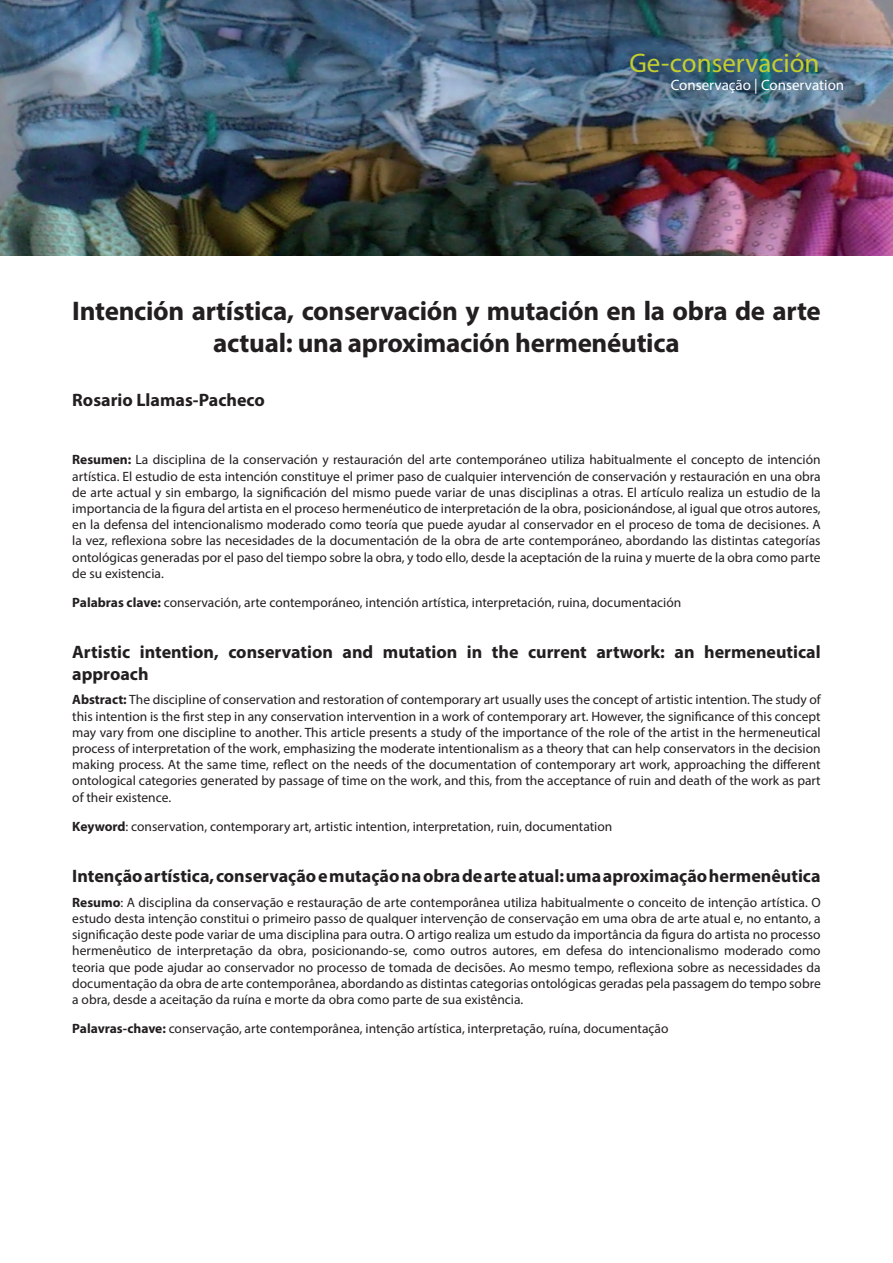
<style>
.page{position:relative;width:893px;height:1263px;background:#fff}
.page>*{position:absolute;margin:0;border:0;box-sizing:border-box;transform-origin:0 0}
.t1{font:700 27px/32.4px "Myriad Pro";letter-spacing:-.01em;color:#231f20;text-align:center}
.t2{font:27px "Myriad Pro";color:#c3cf2f}
.t3{font:700 18px/21.6px "Myriad Pro";color:#231f20}
.t4{font:15px "Myriad Pro";color:#fff}
.t5{font:13.5px/16.2px "Myriad Pro";color:#231f20;text-align:justify}
.s1{font-weight:700}
</style>
<div class="page">
<img style="left:0;top:0;width:893px;height:255px">
<h1 class="t2" style="left:629px;top:46px;width:192px">Ge-conservación</h1>
<p class="t4" style="left:671px;top:76px;width:175px">Conservação | Conservation</p>
<h1 class="t1" style="left:72px;top:294px;width:750px">Intención artística, conservación y mutación en la obra de arte actual: una aproximación hermenéutica</h1>
<h2 class="t3" style="left:72px;top:389px;width:194px">Rosario Llamas-Pacheco</h2>
<p class="t5" style="left:72px;top:451px;width:750px"><span class="s1">Resumen:</span> La disciplina de la conservación y restauración del arte contemporáneo utiliza habitualmente el concepto de intención artística. El estudio de esta intención constituye el primer paso de cualquier intervención de conservación y restauración en una obra de arte actual y sin embargo, la significación del mismo puede variar de unas disciplinas a otras. El artículo realiza un estudio de la importancia de la figura del artista en el proceso hermenéutico de interpretación de la obra, posicionándose, al igual que otros autores, en la defensa del intencionalismo moderado como teoría que puede ayudar al conservador en el proceso de toma de decisiones. A la vez, reflexiona sobre las necesidades de la documentación de la obra de arte contemporáneo, abordando las distintas categorías ontológicas generadas por el paso del tiempo sobre la obra, y todo ello, desde la aceptación de la ruina y muerte de la obra como parte de su existencia.</p>
<p class="t5" style="left:72px;top:594px;width:610px"><span class="s1">Palabras clave:</span> conservación, arte contemporáneo, intención artística, interpretación, ruina, documentación</p>
<h2 class="t3" style="left:72px;top:641px;width:750px">Artistic intention, conservation and mutation in the current artwork: an hermeneutical approach</h2>
<p class="t5" style="left:72px;top:692px;width:750px"><span class="s1">Abstract:</span> The discipline of conservation and restoration of contemporary art usually uses the concept of artistic intention. The study of this intention is the first step in any conservation intervention in a work of contemporary art. However, the significance of this concept may vary from one discipline to another. This article presents a study of the importance of the role of the artist in the hermeneutical process of interpretation of the work, emphasizing the moderate intentionalism as a theory that can help conservators in the decision making process. At the same time, reflect on the needs of the documentation of contemporary art work, approaching the different ontological categories generated by passage of time on the work, and this, from the acceptance of ruin and death of the work as part of their existence.</p>
<p class="t5" style="left:72px;top:818px;width:542px"><span class="s1">Keyword</span>: conservation, contemporary art, artistic intention, interpretation, ruin, documentation</p>
<h2 class="t3" style="left:72px;top:864px;width:750px">Intenção artística, conservação e mutação na obra de arte atual: uma aproximação hermenêutica</h2>
<p class="t5" style="left:72px;top:894px;width:750px"><span class="s1">Resumo</span>: A disciplina da conservação e restauração de arte contemporânea utiliza habitualmente o conceito de intenção artística. O estudo desta intenção constitui o primeiro passo de qualquer intervenção de conservação em uma obra de arte atual e, no entanto, a significação deste pode variar de uma disciplina para outra. O artigo realiza um estudo da importância da figura do artista no processo hermenêutico de interpretação da obra, posicionando-se, como outros autores, em defesa do intencionalismo moderado como teoria que pode ajudar ao conservador no processo de tomada de decisões. Ao mesmo tempo, reflexiona sobre as necessidades da documentação da obra de arte contemporânea, abordando as distintas categorias ontológicas geradas pela passagem do tempo sobre a obra, desde a aceitação da ruína e morte da obra como parte de sua existência.</p>
<p class="t5" style="left:72px;top:1020px;width:598px"><span class="s1">Palavras-chave:</span> conservação, arte contemporânea, intenção artística, interpretação, ruína, documentação</p>
</div>
